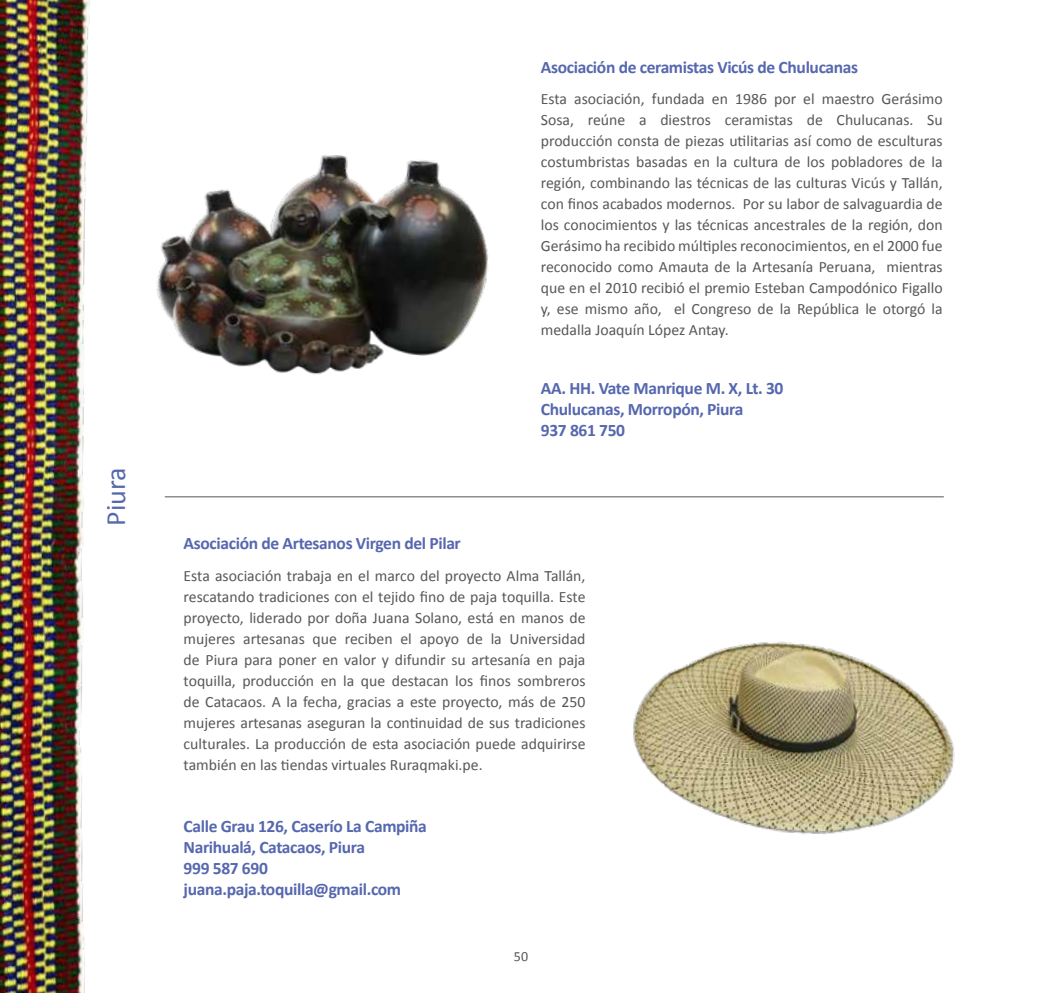
<style>
.page{position:relative;width:1042px;height:993px;background:#fff}
.page>*{position:absolute;margin:0;border:0;box-sizing:border-box;transform-origin:0 0}
.t1{font:28px "Calibri";color:#5567ae}
.t2{font:700 17.5px/21px "Calibri";letter-spacing:-.02em;color:#5567ae}
.t3{font:15.75px/21px "Calibri";color:#575756;text-align:justify}
.t4{font:14px "Calibri";color:#575756}
</style>
<div class="page">
<hr style="left:165px;top:496px;width:779px;height:1px;background:#575756">
<img style="left:0;top:0;width:90px;height:992px">
<img style="left:156px;top:155px;width:332px;height:220px">
<img style="left:633px;top:641px;width:322px;height:194px">
<h1 class="t1" style="left:98px;top:525px;width:60px;rotate:-90deg">Piura</h1>
<p class="t2" style="left:541px;top:56px;width:319px">Asociación de ceramistas Vicús de Chulucanas</p>
<p class="t3" style="left:541px;top:88px;width:403px">Esta asociación, fundada en 1986 por el maestro Gerásimo Sosa, reúne a diestros ceramistas de Chulucanas. Su producción consta de piezas utilitarias así como de esculturas costumbristas basadas en la cultura de los pobladores de la región, combinando las técnicas de las culturas Vicús y Tallán, con finos acabados modernos. Por su labor de salvaguardia de los conocimientos y las técnicas ancestrales de la región, don Gerásimo ha recibido múltiples reconocimientos, en el 2000 fue reconocido como Amauta de la Artesanía Peruana, mientras que en el 2010 recibió el premio Esteban Campodónico Figallo y, ese mismo año, el Congreso de la República le otorgó la medalla Joaquín López Antay.</p>
<p class="t2" style="left:541px;top:377px;width:244px">AA. HH. Vate Manrique M. X, Lt. 30<br>Chulucanas, Morropón, Piura<br>937 861 750</p>
<p class="t2" style="left:184px;top:533px;width:279px">Asociación de Artesanos Virgen del Pilar</p>
<p class="t3" style="left:184px;top:565px;width:403px">Esta asociación trabaja en el marco del proyecto Alma Tallán, rescatando tradiciones con el tejido fino de paja toquilla. Este proyecto, liderado por doña Juana Solano, está en manos de mujeres artesanas que reciben el apoyo de la Universidad de Piura para poner en valor y difundir su artesanía en paja toquilla, producción en la que destacan los finos sombreros de Catacaos. A la fecha, gracias a este proyecto, más de 250 mujeres artesanas aseguran la continuidad de sus tradiciones culturales. La producción de esta asociación puede adquirirse también en las tiendas virtuales Ruraqmaki.pe.</p>
<p class="t2" style="left:184px;top:815px;width:245px">Calle Grau 126, Caserío La Campiña<br>Narihualá, Catacaos, Piura<br>999 587 690 juana.paja.toquilla@gmail.com</p>
<p class="t4" style="left:514px;top:947px;width:16px">50</p>
</div>
